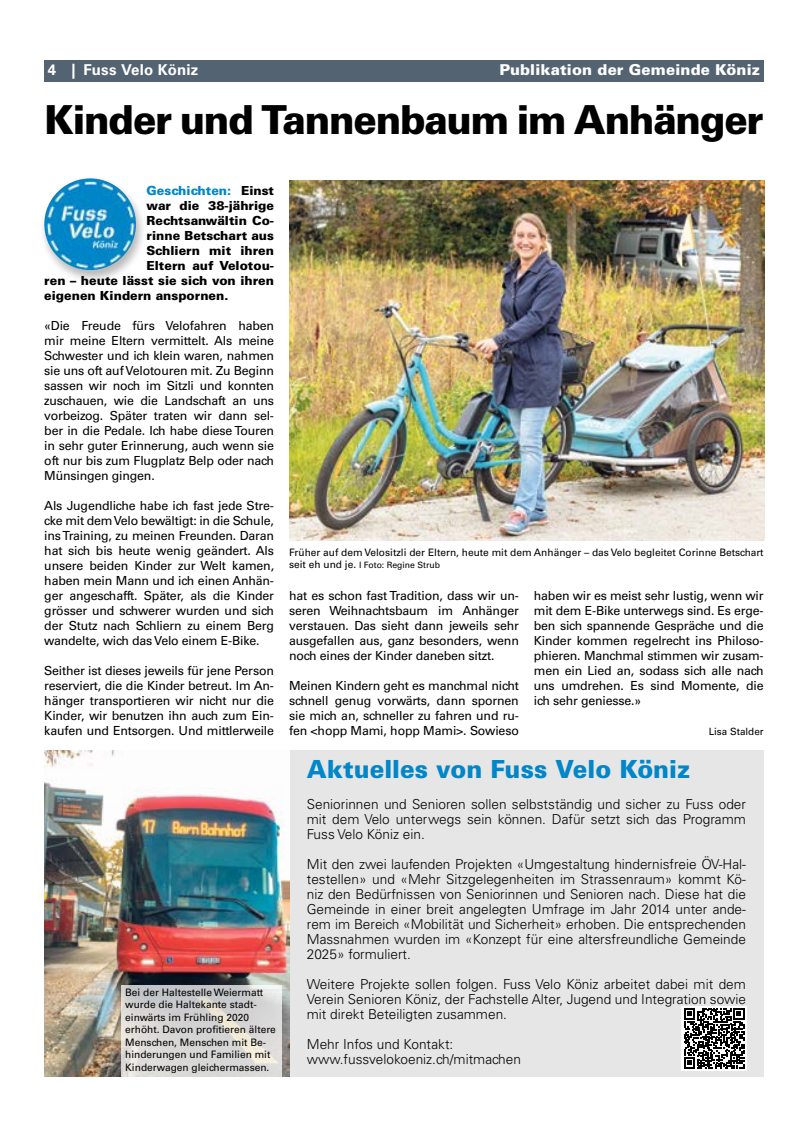
<style>
.page{position:relative;width:808px;height:1134px;background:#fff}
.page>*{position:absolute;margin:0;border:0;box-sizing:border-box;transform-origin:0 0}
.t1{font:900 40px "Univers LT Std";letter-spacing:-.035em;color:#000;scale:.96 1}
.t2{font:900 25px "Univers LT Std";letter-spacing:-.005em;color:#0086c9;scale:.96 1}
.t3{font:900 15px "Univers LT Std";letter-spacing:.01em;color:#fff}
.t4{font:700 15px "Univers LT Std";letter-spacing:.015em;color:#fff}
.t5{font:300 13.75px/15px "Univers LT Std";color:#000;text-align:justify}
.t6{font:12.5px/15px "Univers LT Std";letter-spacing:-.015em;color:#000;text-align:justify}
.t7{font:900 12.5px "Univers LT Std";color:#000}
.t8{font:900 12.5px "Univers LT Std";color:#0086c9}
.t9{font:10.25px/12.5px "Univers LT Std";color:#000}
.t10{font:10px "Univers LT Std";color:#000}
.t11{font:8.75px "Univers LT Std";color:#000}
.s1{color:#000}
.s2{font-size:10.25px}
</style>
<div class="page">
<div style="left:44px;top:60px;width:720px;height:21px;background:#546371"></div>
<div style="left:39px;top:176px;width:107px;height:108px;background:#000;opacity:.28"></div>
<img style="left:44px;top:178px;width:92px;height:92px;border-radius:46px">
<img style="left:289px;top:181px;width:475px;height:359px">
<div style="left:289px;top:750px;width:475px;height:327px;background:#e7e6e6"></div>
<img style="left:44px;top:750px;width:245px;height:327px">
<div style="left:681px;top:1006px;width:65px;height:65px;background:#fff"></div>
<svg style="left:684px;top:1008px;width:60px;height:61px"></svg>
<svg style="left:122px;top:985px;width:160px;height:92px;background:#d7d6d5"></svg>
<p class="t4" style="left:48px;top:61px;width:152px">4 | Fuss Velo Köniz</p>
<p class="t3" style="left:499px;top:60px;width:262px">Publikation der Gemeinde Köniz</p>
<h1 class="t1" style="left:44px;top:94px;width:751px">Kinder und Tannenbaum im Anhänger</h1>
<p class="t8" style="left:147px;top:183px;width:129px">Geschichten: <span class="s1">Einst</span></p>
<p class="t7" style="left:147px;top:198px;width:129px">war die 38-jährige</p>
<p class="t7" style="left:147px;top:213px;width:129px">Rechtsanwältin Co-</p>
<p class="t7" style="left:147px;top:228px;width:129px">rinne Betschart aus</p>
<p class="t7" style="left:147px;top:243px;width:129px">Schliern mit ihren</p>
<p class="t7" style="left:147px;top:258px;width:129px">Eltern auf Velotou-</p>
<p class="t7" style="left:44px;top:273px;width:231px">ren – heute lässt sie sich von ihren</p>
<p class="t7" style="left:44px;top:288px;width:186px">eigenen Kindern anspornen.</p>
<p class="t6" style="left:44px;top:318px;width:231px">«Die Freude fürs Velofahren haben mir meine Eltern vermittelt. Als meine Schwester und ich klein waren, nahmen sie uns oft auf Velotouren mit. Zu Beginn sassen wir noch im Sitzli und konnten zuschauen, wie die Landschaft an uns vorbeizog. Später traten wir dann sel&shy;ber in die Pedale. Ich habe diese Touren in sehr guter Erinnerung, auch wenn sie oft nur bis zum Flugplatz Belp oder nach Münsingen gingen.</p>
<p class="t6" style="left:44px;top:498px;width:231px">Als Jugendliche habe ich fast jede Stre&shy;cke mit dem Velo bewältigt: in die Schule, ins Training, zu meinen Freunden. Daran hat sich bis heute wenig geändert. Als unsere beiden Kinder zur Welt kamen, haben mein Mann und ich einen Anhän&shy;ger angeschafft. Später, als die Kinder grösser und schwerer wurden und sich der Stutz nach Schliern zu einem Berg wandelte, wich das Velo einem E-Bike.</p>
<p class="t6" style="left:44px;top:663px;width:231px">Seither ist dieses jeweils für jene Person reserviert, die die Kinder betreut. Im An&shy;hänger transportieren wir nicht nur die Kinder, wir benutzen ihn auch zum Ein&shy;kaufen und Entsorgen. Und mittlerweile</p>
<p class="t9" style="left:125px;top:986px;width:152px">Bei der Haltestelle Weiermatt wurde die Haltekante stadt&shy;einwärts im Frühling 2020 erhöht. Davon profitieren ältere<br>Menschen, Menschen mit Be&shy;hinderungen und Familien mit<br>Kinderwagen gleichermassen.</p>
<p class="t9" style="left:289px;top:546px;width:476px">Früher auf dem Velositzli der Eltern, heute mit dem Anhänger – das Velo begleitet Corinne Betschart</p>
<p class="t11" style="left:289px;top:560px;width:152px"><span class="s2">seit eh und je.</span> I Foto: Regine Strub</p>
<p class="t6" style="left:289px;top:588px;width:231px">hat es schon fast Tradition, dass wir un&shy;seren Weihnachtsbaum im Anhänger verstauen. Das sieht dann jeweils sehr ausgefallen aus, ganz besonders, wenn noch eines der Kinder daneben sitzt.</p>
<p class="t6" style="left:289px;top:678px;width:231px">Meinen Kindern geht es manchmal nicht schnell genug vorwärts, dann spornen sie mich an, schneller zu fahren und ru&shy;fen &lt;hopp Mami, hopp Mami&gt;. Sowieso</p>
<p class="t6" style="left:534px;top:588px;width:231px">haben wir es meist sehr lustig, wenn wir mit dem E-Bike unterwegs sind. Es erge&shy;ben sich spannende Gespräche und die Kinder kommen regelrecht ins Philoso&shy;phieren. Manchmal stimmen wir zusam&shy;men ein Lied an, sodass sich alle nach uns umdrehen. Es sind Momente, die ich sehr geniesse.»</p>
<p class="t10" style="left:709px;top:726px;width:57px">Lisa Stalder</p>
<h2 class="t2" style="left:307px;top:753px;width:401px">Aktuelles von Fuss Velo Köniz</h2>
<p class="t5" style="left:307px;top:797px;width:441px">Seniorinnen und Senioren sollen selbstständig und sicher zu Fuss oder mit dem Velo unterwegs sein können. Dafür setzt sich das Programm Fuss Velo Köniz ein.</p>
<p class="t5" style="left:307px;top:857px;width:441px">Mit den zwei laufenden Projekten «Umgestaltung hindernisfreie ÖV-Hal&shy;testellen» und «Mehr Sitzgelegenheiten im Strassenraum» kommt Kö&shy;niz den Bedürfnissen von Seniorinnen und Senioren nach. Diese hat die Gemeinde in einer breit angelegten Umfrage im Jahr 2014 unter ande&shy;rem im Bereich «Mobilität und Sicherheit» erhoben. Die entsprechenden Massnahmen wurden im «Konzept für eine altersfreundliche Gemeinde 2025» formuliert.</p>
<p class="t5" style="left:307px;top:977px;width:441px">Weitere Projekte sollen folgen. Fuss Velo Köniz arbeitet dabei mit dem Verein Senioren Köniz, der Fachstelle Alter, Jugend und Integration sowie mit direkt Beteiligten zusammen.</p>
<p class="t5" style="left:307px;top:1037px;width:216px">Mehr Infos und Kontakt: www.fussvelokoeniz.ch/mitmachen</p>
</div>
